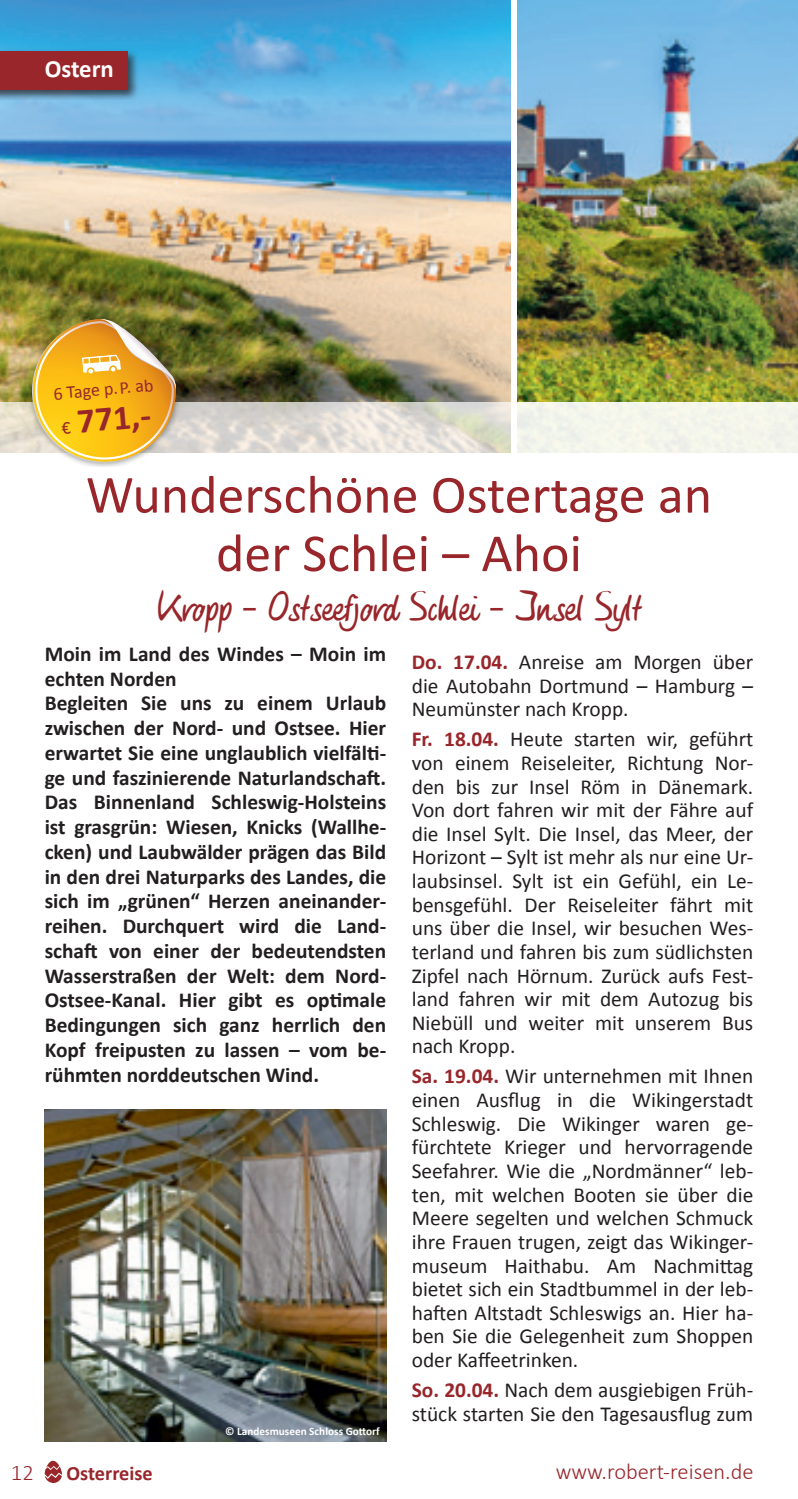
<style>
.page{position:relative;width:798px;height:1499px;background:#fff}
.page>*{position:absolute;margin:0;border:0;box-sizing:border-box;transform-origin:0 0}
._01_Headline{font:54px/58.5px "Calibri";color:#98262a;text-align:center}
._02_Subhead{font:40.5px "HW Phil";color:#98262a}
.t1{font:700 35.32px "Calibri";color:#98262a}
._00_Grundtext{font:700 24.75px "Calibri";color:#fff}
.t2{font:300 22.5px "Calibri";color:#98262a}
._00_Grundtext-2{font:21.38px/23.6px "Calibri";color:#231f20;text-align:justify}
._03_Anleser{font:700 21.38px/24.8px "Calibri";color:#231f20}
.Grundtext{font:700 20.25px "Calibri";color:#98262a}
.t3{font:18px "Calibri";color:#98262a}
._00_Grundtext-3{font:700 11.25px "Calibri";color:#fff}
.s1{font-weight:400;font-size:18px}
.s2{font-weight:700;color:#98262a}
</style>
<div class="page">
<hr style="left:797px;top:0;width:1px;height:453px;background:#e4e5e2">
<img style="left:517px;top:0;width:280px;height:402px">
<img style="left:0;top:0;width:510px;height:402px">
<svg style="left:0;top:402px;width:797px;height:51px;background:#e8e6de"></svg>
<div style="left:26px;top:313px;width:155px;height:154px;background:#231f20;opacity:.4"></div>
<svg style="left:31px;top:319px;width:145px;height:144px;background:#dfb343"></svg>
<img style="left:45px;top:1110px;width:341px;height:331px">
<div style="left:0;top:48px;width:139px;height:52px;background:#231f20;opacity:.75"></div>
<div style="left:0;top:51px;width:127px;height:38px;background:#98262a"></div>
<svg style="left:45px;top:1460px;width:17px;height:23px"></svg>
<p class="_00_Grundtext" style="left:45px;top:53px;width:71px">Ostern</p>
<p class="t3" style="left:52px;top:382px;width:102px;rotate:-5deg">6 Tage p.P. ab</p>
<p class="t1" style="left:59px;top:400px;width:91px;rotate:-5deg"><span class="s1">€</span> 771,-</p>
<p class="_01_Headline" style="left:86px;top:465px;width:627px">Wunderschöne Ostertage an der Schlei – Ahoi</p>
<p class="_02_Subhead" style="left:157px;top:583px;width:485px">Kropp – Ostseefjord Schlei – Insel Sylt</p>
<p class="_03_Anleser" style="left:45px;top:641px;width:343px">Moin im Land des Windes – Moin im echten Norden</p>
<p class="_03_Anleser" style="left:45px;top:691px;width:343px;text-align:justify">Begleiten Sie uns zu einem Urlaub zwischen der Nord- und Ostsee. Hier erwartet Sie eine unglaublich vielfälti&shy;ge und faszinierende Naturlandschaft.<br>Das Binnenland Schleswig-Holsteins ist grasgrün: Wiesen, Knicks (Wallhe&shy;cken) und Laubwälder prägen das Bild in den drei Naturparks des Landes, die sich im „grünen“ Herzen aneinander&shy;reihen. Durchquert wird die Land&shy;schaft von einer der bedeutendsten Wasserstraßen der Welt: dem Nord-Ostsee-Kanal. Hier gibt es optimale Bedingungen sich ganz herrlich den Kopf freipusten zu lassen – vom be&shy;rühmten norddeutschen Wind.</p>
<p class="t2" style="left:11px;top:1458px;width:25px">12</p>
<p class="Grundtext" style="left:67px;top:1460px;width:88px">Osterreise</p>
<p class="_00_Grundtext-3" style="left:225px;top:1424px;width:156px">© Landesmuseen Schloss Gottorf</p>
<p class="_00_Grundtext-2" style="left:411px;top:650px;width:343px"><span class="s2">Do. 17.04.</span> Anreise am Morgen über die Autobahn Dortmund – Hamburg – Neumünster nach Kropp.</p>
<p class="_00_Grundtext-2" style="left:411px;top:727px;width:343px"><span class="s2">Fr. 18.04.</span> Heute starten wir, geführt von einem Reiseleiter, Richtung Nor&shy;den bis zur Insel Röm in Dänemark.<br>Von dort fahren wir mit der Fähre auf die Insel Sylt. Die Insel, das Meer, der Horizont – Sylt ist mehr als nur eine Ur&shy;laubsinsel. Sylt ist ein Gefühl, ein Le&shy;bensgefühl. Der Reiseleiter fährt mit uns über die Insel, wir besuchen Wes&shy;terland und fahren bis zum südlichsten Zipfel nach Hörnum. Zurück aufs Fest&shy;land fahren wir mit dem Autozug bis Niebüll und weiter mit unserem Bus nach Kropp.</p>
<p class="_00_Grundtext-2" style="left:411px;top:1065px;width:343px"><span class="s2">Sa. 19.04.</span> Wir unternehmen mit Ihnen einen Ausflug in die Wikingerstadt Schleswig. Die Wikinger waren ge&shy;fürchtete Krieger und hervorragende Seefahrer. Wie die „Nordmänner“ leb&shy;ten, mit welchen Booten sie über die Meere segelten und welchen Schmuck ihre Frauen trugen, zeigt das Wikinger&shy;museum Haithabu. Am Nachmittag bietet sich ein Stadtbummel in der leb&shy;haften Altstadt Schleswigs an. Hier ha&shy;ben Sie die Gelegenheit zum Shoppen oder Kaffeetrinken.</p>
<p class="_00_Grundtext-2" style="left:411px;top:1378px;width:343px"><span class="s2">So. 20.04.</span> Nach dem ausgiebigen Früh&shy;stück starten Sie den Tagesausflug zum</p>
<p class="t2" style="left:555px;top:1457px;width:199px">www.robert-reisen.de</p>
</div>
